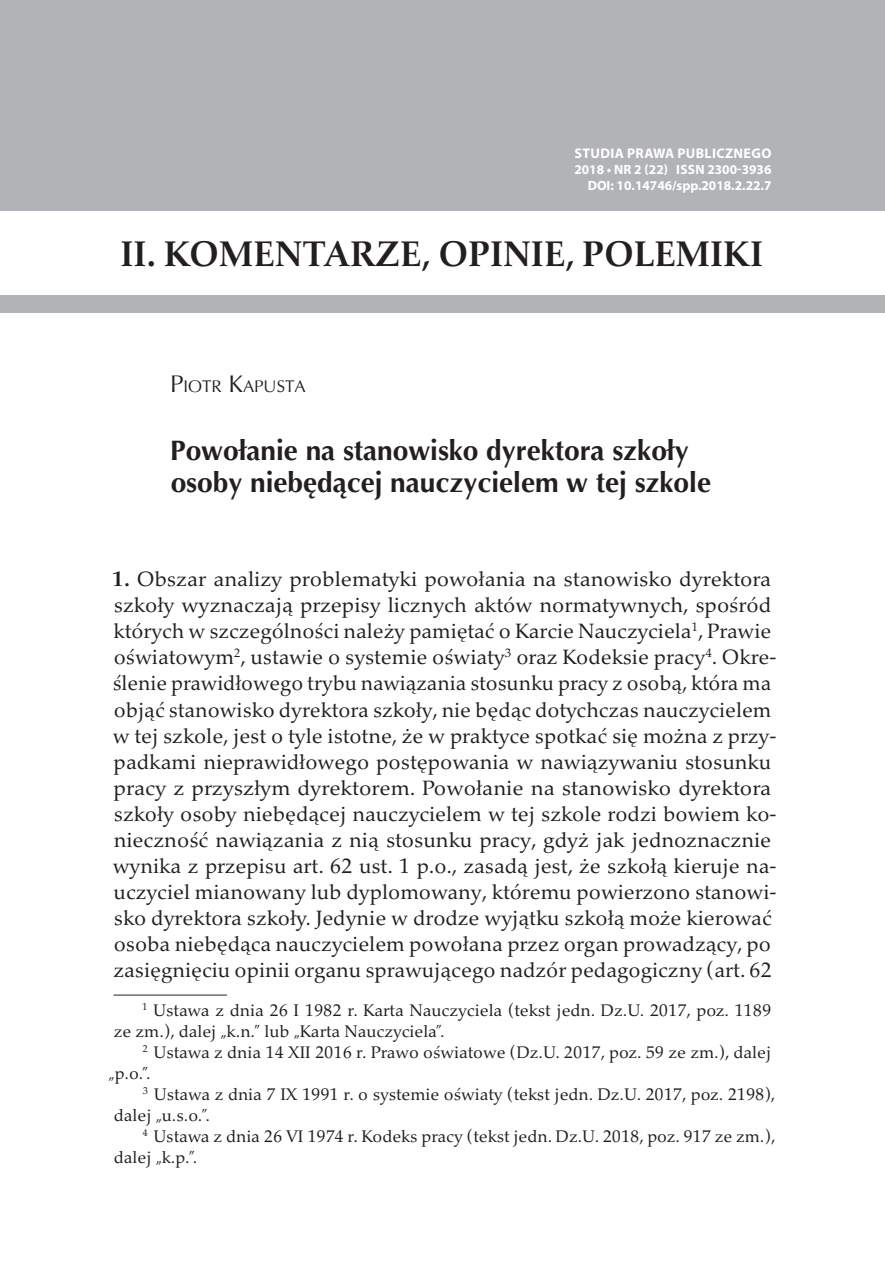
<style>
.page{position:relative;width:885px;height:1276px;background:#fff}
.page>*{position:absolute;margin:0;border:0;box-sizing:border-box;transform-origin:0 0}
.t1{font:700 36px "Palatino Nova Pro";color:#231f20}
.t2{font:700 28px/32px "Optima";color:#231f20}
.t3{font:21px/26px "Palatino Nova Pro";color:#231f20}
.t4{font:17px/21px "Palatino Nova Pro";color:#231f20}
.t5{font:16.8px "Optima";color:#231f20}
.t6{font:700 14px "Myriad Pro";letter-spacing:.025em;color:#fff}
.t7{font:700 13.4px "Myriad Pro";color:#fff}
.s1{font-size:24px}
.s2{font-weight:700}
</style>
<div class="page">
<div style="left:0;top:0;width:884px;height:211px;background:#b2b3b7"></div>
<div style="left:0;top:296px;width:884px;height:17px;background:#b2b3b7"></div>
<hr style="left:113px;top:994px;width:114px;height:1px;background:#231f20">
<p class="t6" style="left:574px;top:144px;width:198px">STUDIA PRAWA PUBLICZNEGO</p>
<p class="t7" style="left:574px;top:161px;width:198px">2018 • NR 2 (22) ISSN 2300-3936</p>
<p class="t7" style="left:587px;top:177px;width:185px">DOI: 10.14746/spp.2018.2.22.7</p>
<h1 class="t1" style="left:120px;top:233px;width:644px">II. KOMENTARZE, OPINIE, POLEMIKI</h1>
<p class="t5" style="left:170px;top:376px;width:137px"><span class="s1">P</span>IOTR <span class="s1">K</span>APUSTA</p>
<h2 class="t2" style="left:170px;top:435px;width:542px">Powołanie na stanowisko dyrektora szkoły osoby niebędącej nauczycielem w tej szkole</h2>
<p class="t3" style="left:112px;top:567px;width:666px"><span class="s2">1.</span> Obszar analizy problematyki powołania na stanowisko dyrektora szkoły wyznaczają przepisy licznych aktów normatywnych, spośród których w szczególności należy pamiętać o Karcie Nauczyciela<sup>1</sup>, Prawie oświatowym<sup>2</sup>, ustawie o systemie oświaty<sup>3</sup> oraz Kodeksie pracy<sup>4</sup>. Okre&shy;ślenie prawidłowego trybu nawiązania stosunku pracy z osobą, która ma objąć stanowisko dyrektora szkoły, nie będąc dotychczas nauczycielem w tej szkole, jest o tyle istotne, że w praktyce spotkać się można z przy&shy;padkami nieprawidłowego postępowania w nawiązywaniu stosunku pracy z przyszłym dyrektorem. Powołanie na stanowisko dyrektora szkoły osoby niebędącej nauczycielem w tej szkole rodzi bowiem ko&shy;nieczność nawiązania z nią stosunku pracy, gdyż jak jednoznacznie wynika z przepisu art. 62 ust. 1 p.o., zasadą jest, że szkołą kieruje na&shy;uczyciel mianowany lub dyplomowany, któremu powierzono stanowi&shy;sko dyrektora szkoły. Jedynie w drodze wyjątku szkołą może kierować osoba niebędąca nauczycielem powołana przez organ prowadzący, po zasięgnięciu opinii organu sprawującego nadzór pedagogiczny (art. 62</p>
<p class="t4" style="left:114px;top:1000px;width:658px;text-indent:28px"><sup>1</sup> Ustawa z dnia 26 I 1982 r. Karta Nauczyciela (tekst jedn. Dz.U. 2017, poz. 1189 ze zm.), dalej „k.n.” lub „Karta Nauczyciela”.</p>
<p class="t4" style="left:109px;top:1042px;width:664px;text-indent:34px"><sup>2</sup> Ustawa z dnia 14 XII 2016 r. Prawo oświatowe (Dz.U. 2017, poz. 59 ze zm.), dalej „p.o.”.</p>
<p class="t4" style="left:114px;top:1084px;width:663px;text-indent:29px"><sup>3</sup> Ustawa z dnia 7 IX 1991 r. o systemie oświaty (tekst jedn. Dz.U. 2017, poz. 2198), dalej „u.s.o.”.</p>
<p class="t4" style="left:114px;top:1126px;width:663px;text-indent:29px"><sup>4</sup> Ustawa z dnia 26 VI 1974 r. Kodeks pracy (tekst jedn. Dz.U. 2018, poz. 917 ze zm.), dalej „k.p.”.</p>
</div>
